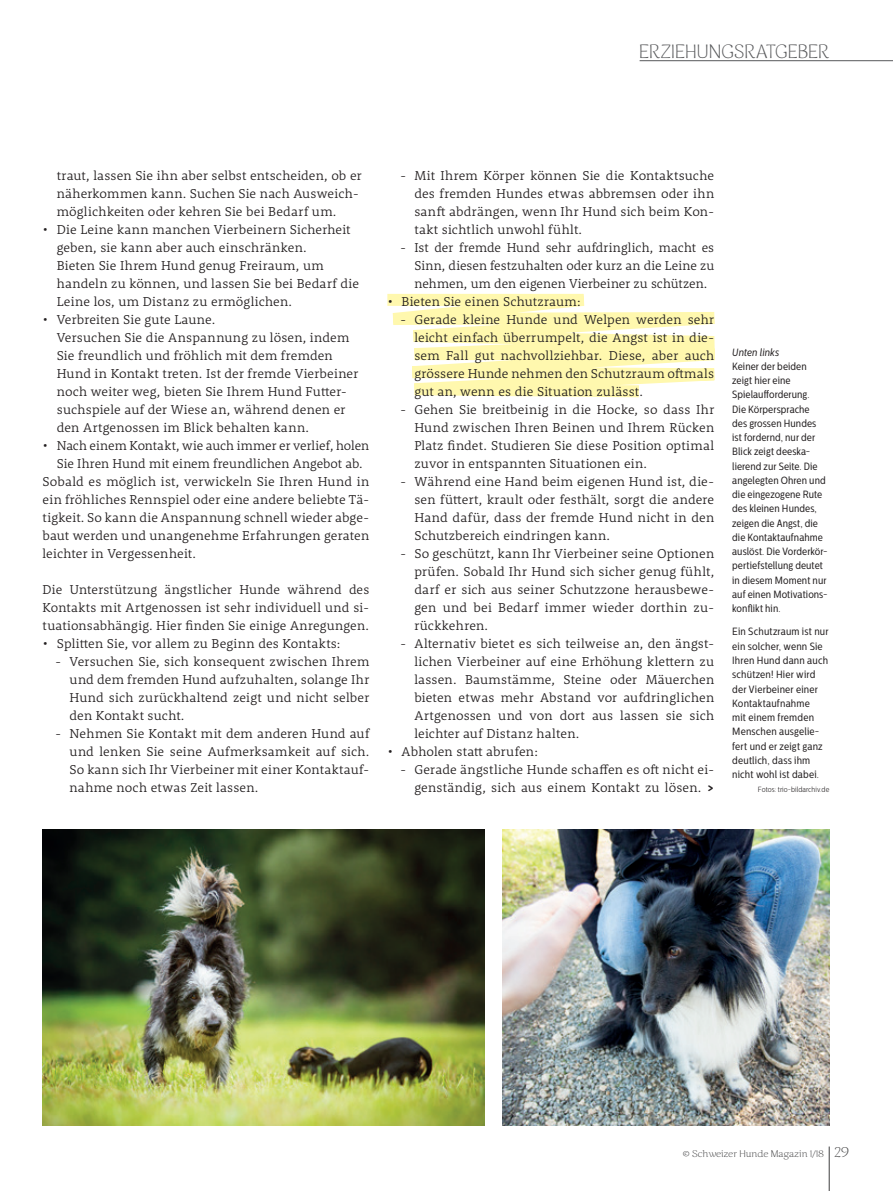
<style>
.page{position:relative;width:893px;height:1191px;background:#fff}
.page>*{position:absolute;margin:0;border:0;box-sizing:border-box;transform-origin:0 0}
.t1{font:200 18px "Caturrita";letter-spacing:.02em;color:#57585a}
.t2{font:300 13.2px/18px "Rooney Pro";letter-spacing:.01em;color:#231f20;text-align:justify}
.t3{font:10.5px/14.2px "Centrale Sans Cnd";letter-spacing:.01em;color:#231f20}
.t4{font:italic 10.5px "Centrale Sans Cnd";letter-spacing:.005em;color:#231f20}
.t5{font:200 9px "Caturrita";letter-spacing:.01em;color:#3e3e3f;scale:1.1 1}
.t6{font:300 7.5px "Centrale Sans Cnd";letter-spacing:.01em;color:#231f20}
.s1{font-weight:700}
.s2{font-size:13.5px}
</style>
<div class="page">
<svg style="left:387px;top:293px;width:328px;height:105px"></svg>
<img style="left:43px;top:829px;width:441px;height:296px">
<img style="left:502px;top:829px;width:327px;height:296px">
<hr style="left:640px;top:60px;width:253px;height:1px;background:#57585a">
<hr style="left:829px;top:1146px;width:1px;height:45px;background:#3e3e3f">
<h1 class="t1" style="left:639px;top:41px;width:191px">ERZIEHUNGSRATGEBER</h1>
<p class="t2" style="left:57px;top:166px;width:307px;text-align:left">traut, lassen Sie ihn aber selbst entscheiden, ob er näherkommen kann. Suchen Sie nach Ausweich&shy;möglichkeiten oder kehren Sie bei Bedarf um.</p>
<p class="t2" style="left:57px;top:220px;width:304px;text-align:left;text-indent:-14px">• Die Leine kann manchen Vierbeinern Sicherheit geben, sie kann aber auch einschränken.<br>Bieten Sie Ihrem Hund genug Freiraum, um handeln zu können, und lassen Sie bei Bedarf die Leine los, um Distanz zu ermöglichen.</p>
<p class="t2" style="left:57px;top:310px;width:303px;text-align:left;text-indent:-14px">• Verbreiten Sie gute Laune.<br>Versuchen Sie die Anspannung zu lösen, indem Sie freundlich und fröhlich mit dem fremden Hund in Kontakt treten. Ist der fremde Vierbeiner noch weiter weg, bieten Sie Ihrem Hund Futter&shy;suchspiele auf der Wiese an, während denen er den Artgenossen im Blick behalten kann.</p>
<p class="t2" style="left:43px;top:436px;width:328px">• Nach einem Kontakt, wie auch immer er verlief, holen</p>
<p class="t2" style="left:57px;top:454px;width:307px">Sie Ihren Hund mit einem freundlichen Angebot ab.</p>
<p class="t2" style="left:43px;top:472px;width:328px">Sobald es möglich ist, verwickeln Sie Ihren Hund in</p>
<p class="t2" style="left:43px;top:490px;width:328px">ein fröhliches Rennspiel oder eine andere beliebte Tä-</p>
<p class="t2" style="left:43px;top:508px;width:328px">tigkeit. So kann die Anspannung schnell wieder abge-</p>
<p class="t2" style="left:43px;top:526px;width:328px">baut werden und unangenehme Erfahrungen geraten</p>
<p class="t2" style="left:43px;top:544px;width:155px">leichter in Vergessenheit.</p>
<p class="t2" style="left:43px;top:580px;width:328px">Die Unterstützung ängstlicher Hunde während des Kontakts mit Artgenossen ist sehr individuell und si&shy;tuationsabhängig. Hier finden Sie einige Anregungen.</p>
<p class="t2" style="left:43px;top:634px;width:299px">• Splitten Sie, vor allem zu Beginn des Kontakts:</p>
<p class="t2" style="left:70px;top:652px;width:301px;text-indent:-14px">- Versuchen Sie, sich konsequent zwischen Ihrem und dem fremden Hund aufzuhalten, solange Ihr Hund sich zurückhaltend zeigt und nicht selber den Kontakt sucht.</p>
<p class="t2" style="left:70px;top:724px;width:301px;text-indent:-14px">- Nehmen Sie Kontakt mit dem anderen Hund auf und lenken Sie seine Aufmerksamkeit auf sich.<br>So kann sich Ihr Vierbeiner mit einer Kontaktauf&shy;nahme noch etwas Zeit lassen.</p>
<p class="t2" style="left:414px;top:166px;width:301px;text-indent:-14px">- Mit Ihrem Körper können Sie die Kontaktsuche des fremden Hundes etwas abbremsen oder ihn sanft abdrängen, wenn Ihr Hund sich beim Kon&shy;takt sichtlich unwohl fühlt.</p>
<p class="t2" style="left:414px;top:238px;width:301px;text-indent:-14px">- Ist der fremde Hund sehr aufdringlich, macht es Sinn, diesen festzuhalten oder kurz an die Leine zu nehmen, um den eigenen Vierbeiner zu schützen.</p>
<p class="t2" style="left:387px;top:292px;width:195px">• Bieten Sie einen Schutzraum:</p>
<p class="t2" style="left:414px;top:310px;width:301px;text-indent:-14px">- Gerade kleine Hunde und Welpen werden sehr leicht einfach überrumpelt, die Angst ist in die&shy;sem Fall gut nachvollziehbar. Diese, aber auch grössere Hunde nehmen den Schutzraum oftmals gut an, wenn es die Situation zulässt.</p>
<p class="t2" style="left:414px;top:400px;width:301px;text-indent:-14px">- Gehen Sie breitbeinig in die Hocke, so dass Ihr Hund zwischen Ihren Beinen und Ihrem Rücken Platz findet. Studieren Sie diese Position optimal zuvor in entspannten Situationen ein.</p>
<p class="t2" style="left:414px;top:472px;width:301px;text-indent:-14px">- Während eine Hand beim eigenen Hund ist, die&shy;sen füttert, krault oder festhält, sorgt die andere Hand dafür, dass der fremde Hund nicht in den Schutzbereich eindringen kann.</p>
<p class="t2" style="left:414px;top:544px;width:301px;text-indent:-14px">- So geschützt, kann Ihr Vierbeiner seine Optionen prüfen. Sobald Ihr Hund sich sicher genug fühlt, darf er sich aus seiner Schutzzone herausbewe&shy;gen und bei Bedarf immer wieder dorthin zu&shy;rückkehren.</p>
<p class="t2" style="left:414px;top:634px;width:301px;text-indent:-14px">- Alternativ bietet es sich teilweise an, den ängst&shy;lichen Vierbeiner auf eine Erhöhung klettern zu lassen. Baumstämme, Steine oder Mäuerchen bieten etwas mehr Abstand vor aufdringlichen Artgenossen und von dort aus lassen sie sich leichter auf Distanz halten.</p>
<p class="t2" style="left:387px;top:742px;width:152px">• Abholen statt abrufen:</p>
<p class="t2" style="left:400px;top:760px;width:316px;text-align:right">- Gerade ängstliche Hunde schaffen es oft nicht ei&shy;genständig, sich aus einem Kontakt zu lösen. <span class="s1">&gt;</span></p>
<p class="t4" style="left:732px;top:346px;width:48px">Unten links</p>
<p class="t3" style="left:732px;top:359px;width:97px">Keiner der beiden zeigt hier eine<br>Spielaufforderung.<br>Die Körpersprache<br>des grossen Hundes ist fordernd, nur der<br>Blick zeigt deeska&shy;lierend zur Seite. Die angelegten Ohren und die eingezogene Rute des kleinen Hundes, zeigen die Angst, die die Kontaktaufnahme auslöst. Die Vorderkör&shy;pertiefstellung deutet in diesem Moment nur auf einen Motivations&shy;konflikt hin.</p>
<p class="t3" style="left:732px;top:625px;width:98px">Ein Schutzraum ist nur ein solcher, wenn Sie<br>Ihren Hund dann auch schützen! Hier wird der Vierbeiner einer<br>Kontaktaufnahme<br>mit einem fremden<br>Menschen ausgelie&shy;fert und er zeigt ganz deutlich, dass ihm nicht wohl ist dabei.</p>
<p class="t6" style="left:758px;top:785px;width:73px">Fotos: trio-bildarchiv.de</p>
<p class="t5" style="left:683px;top:1148px;width:153px">© Schweizer Hunde Magazin 1/18 <span class="s2">29</span></p>
</div>
